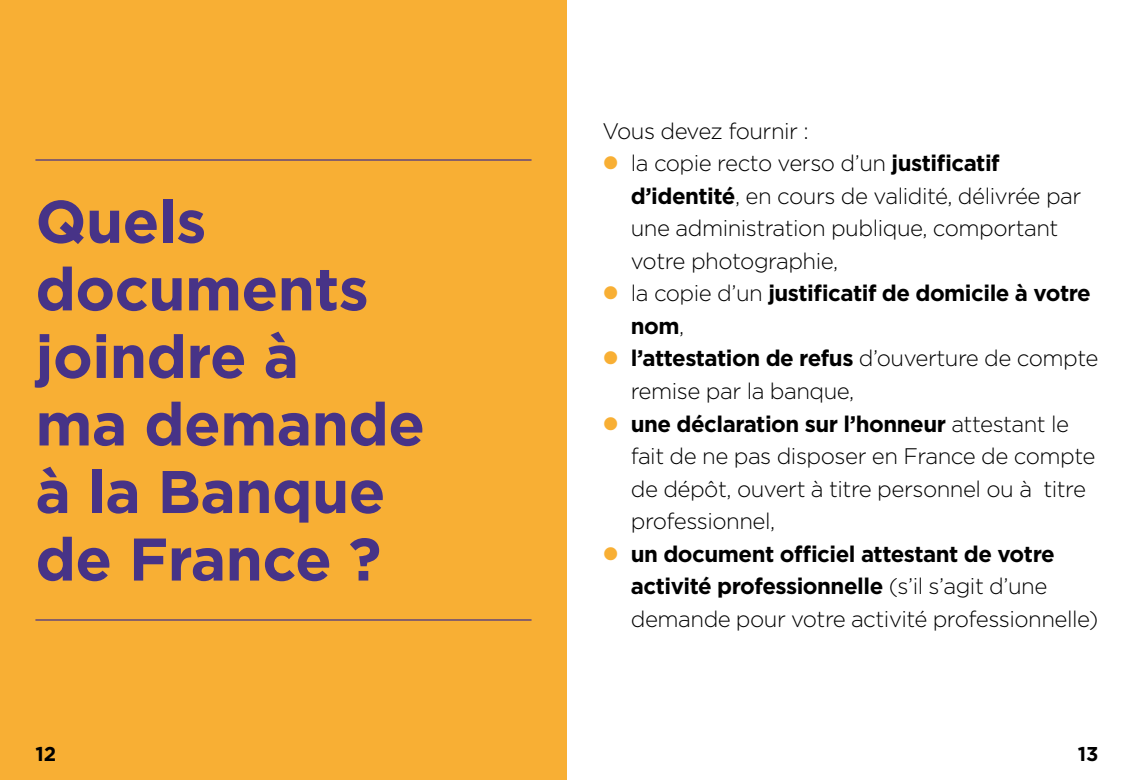
<style>
.page{position:relative;width:1134px;height:780px;background:#fff}
.page>*{position:absolute;margin:0;border:0;box-sizing:border-box;transform-origin:0 0}
.H1_-_chapitres{font:700 60px/67.5px "Gotham";letter-spacing:-.01em;color:#473387}
.Texte{font:300 22.5px/32.5px "Gotham";letter-spacing:-.02em;color:#000}
.t1{font:700 22.5px/32.5px "Gotham";letter-spacing:-.02em;color:#000}
.t2{font:700 20px "Gotham";color:#000}
.s1{font-weight:700}
.s2{font-weight:300}
</style>
<div class="page">
<div style="left:0;top:0;width:567px;height:780px;background:#f8af34"></div>
<hr style="left:35px;top:619px;width:496px;height:1px;background:#473387">
<hr style="left:35px;top:159px;width:496px;height:2px;background:#473387">
<h1 class="H1_-_chapitres" style="left:35px;top:187px;width:391px">Quels documents joindre à<br>ma demande à la Banque de France ?</h1>
<p class="Texte" style="left:602px;top:114px;width:208px">Vous devez fournir :</p>
<p class="Texte" style="left:631px;top:146px;width:452px">la copie recto verso d’un <span class="s1">justificatif d’identité</span>, en cours de validité, délivrée par une administration publique, comportant votre photographie,</p>
<p class="t1" style="left:631px;top:277px;width:462px"><span class="s2">la copie d’un</span> justificatif de domicile à votre nom<span class="s2">,</span></p>
<p class="Texte" style="left:631px;top:341px;width:469px"><span class="s1">l’attestation de refus</span> d’ouverture de compte remise par la banque,</p>
<p class="Texte" style="left:631px;top:406px;width:466px"><span class="s1">une déclaration sur l’honneur</span> attestant le fait de ne pas disposer en France de compte de dépôt, ouvert à titre personnel ou à titre professionnel,</p>
<p class="t1" style="left:631px;top:537px;width:469px">un document officiel attestant de votre activité professionnelle <span class="s2">(s’il s’agit d’une demande pour votre activité professionnelle)</span></p>
<p class="t2" style="left:35px;top:740px;width:22px">12</p>
<p class="t2" style="left:1078px;top:740px;width:22px">13</p>
</div>
